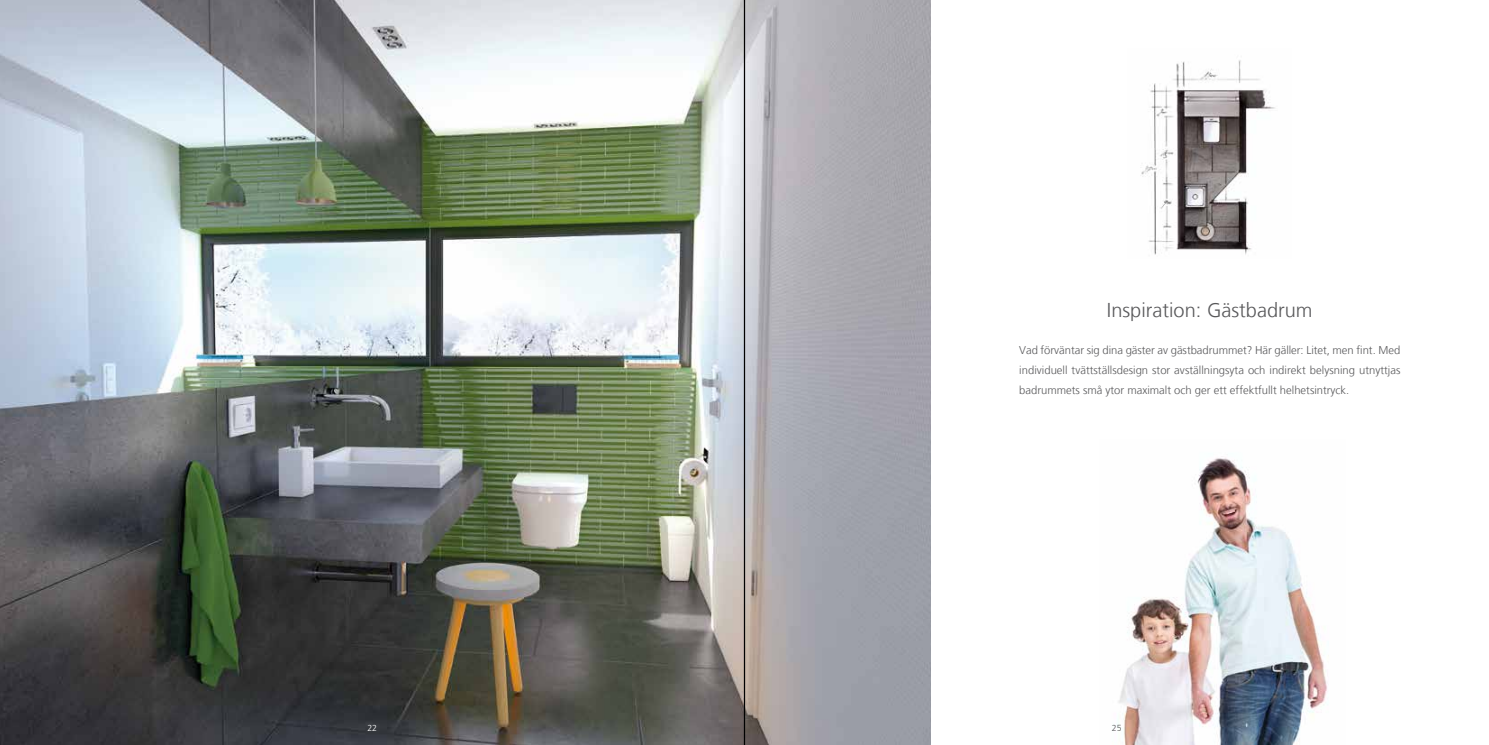
<style>
.page{position:relative;width:1489px;height:745px;background:#fff}
.page>*{position:absolute;margin:0;border:0;box-sizing:border-box;transform-origin:0 0}
.t1{font:300 20px "Frutiger LT Com";color:#58585a}
.t2{font:300 11.25px/20px "Frutiger LT Com";color:#58585a;text-align:justify}
.t3{font:300 8.75px "Frutiger LT Com";color:#fff}
.t4{font:300 8.75px "Frutiger LT Com";color:#58585a}
</style>
<div class="page">
<img style="left:1118px;top:458px;width:209px;height:286px">
<img style="left:1141px;top:60px;width:134px;height:195px">
<img style="left:0;top:0;width:743px;height:744px">
<img style="left:745px;top:0;width:185px;height:744px">
<hr style="left:743px;top:0;width:2px;height:744px;background:#000">
<h1 class="t1" style="left:1106px;top:298px;width:207px">Inspiration: Gästbadrum</h1>
<p class="t2" style="left:1019px;top:340px;width:383px">Vad förväntar sig dina gäster av gästbadrummet? Här gäller: Litet, men fint. Med individuell tvättställsdesign stor avställningsyta och indirekt belysning utnyttjas badrummets små ytor maximalt och ger ett effektfullt helhetsintryck.</p>
<p class="t3" style="left:367px;top:722px;width:11px">22</p>
<p class="t4" style="left:1111px;top:722px;width:11px">25</p>
</div>
